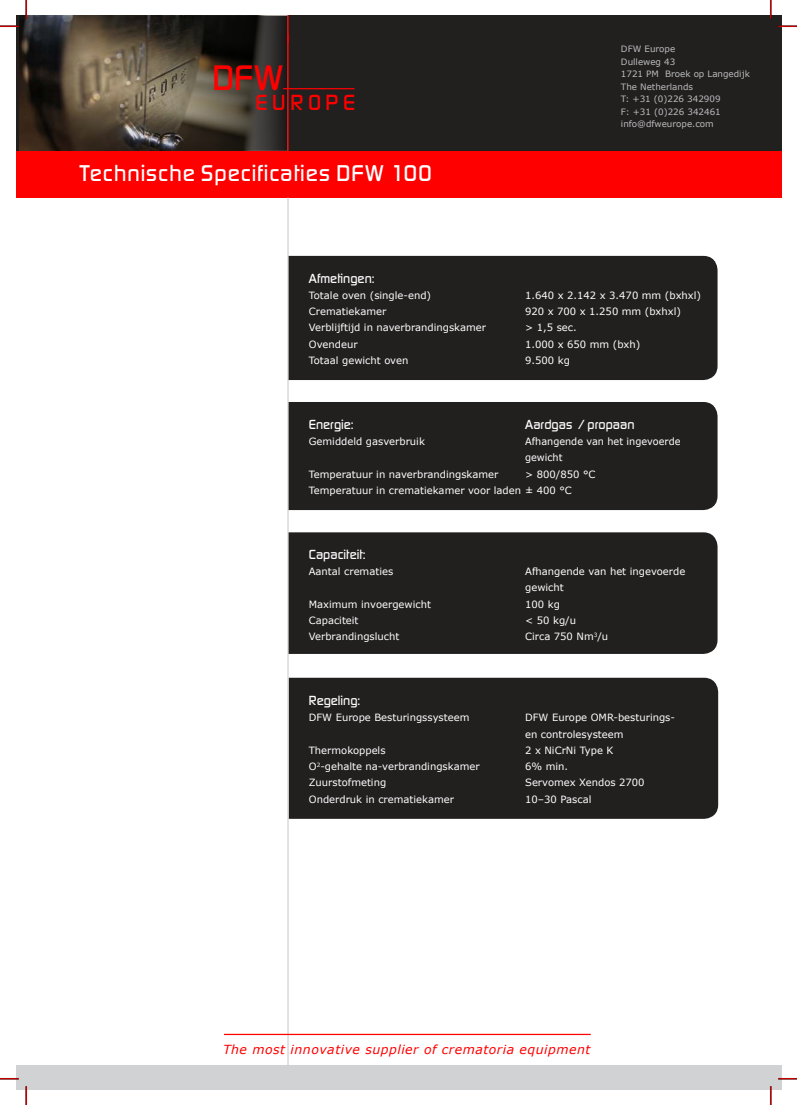
<style>
.page{position:relative;width:797px;height:1105px;background:#fff}
.page>*{position:absolute;margin:0;border:0;box-sizing:border-box;transform-origin:0 0}
.t1{font:500 36.88px "Digital Sans EF";color:#f00}
.t2{font:500 23.75px "Digital Sans EF";letter-spacing:.04em;color:#fff}
.t3{font:500 22.88px "Digital Sans EF";letter-spacing:.205em;color:#f00}
.t4{font:500 13.75px "Digital Sans EF";color:#fff}
.t5{font:italic 12.5px "Verdana";letter-spacing:.04em;color:#f00}
.t6{font:10px/16.2px "Verdana";color:#fff}
.t7{font:8.75px/12.5px "Verdana";color:#bbbdbf}
</style>
<div class="page">
<div style="left:16px;top:16px;width:765px;height:163px;background:#221f1f"></div>
<img style="left:19px;top:16px;width:268px;height:135px">
<div style="left:289px;top:678px;width:429px;height:141px;background:#221f1f"></div>
<div style="left:289px;top:532px;width:428px;height:122px;background:#221f1f"></div>
<div style="left:289px;top:402px;width:428px;height:108px;background:#221f1f"></div>
<div style="left:289px;top:256px;width:428px;height:124px;background:#221f1f"></div>
<div style="left:16px;top:151px;width:765px;height:47px;background:#f00"></div>
<hr style="left:287px;top:33px;width:2px;height:118px;background:#f00">
<hr style="left:283px;top:88px;width:71px;height:1px;background:#f00">
<hr style="left:287px;top:16px;width:2px;height:27px;background:#f00">
<div style="left:16px;top:1065px;width:765px;height:24px;background:#d1d2d4"></div>
<hr style="left:287px;top:198px;width:2px;height:871px;background:#d1d2d4">
<hr style="left:224px;top:1034px;width:366px;height:1px;background:#f00">
<svg style="left:0;top:25px;width:19px;height:2px"></svg>
<svg style="left:778px;top:25px;width:19px;height:2px"></svg>
<svg style="left:0;top:1078px;width:19px;height:1px"></svg>
<svg style="left:778px;top:1078px;width:19px;height:1px"></svg>
<svg style="left:25px;top:0;width:2px;height:19px"></svg>
<svg style="left:25px;top:1086px;width:2px;height:19px"></svg>
<svg style="left:770px;top:0;width:1px;height:19px"></svg>
<svg style="left:770px;top:1086px;width:1px;height:19px"></svg>
<h1 class="t1" style="left:212px;top:56px;width:72px">DFW</h1>
<h3 class="t3" style="left:255px;top:89px;width:101px">EUROPE</h3>
<h2 class="t2" style="left:79px;top:165px;width:354px">Technische Specificaties DFW 100</h2>
<p class="t7" style="left:621px;top:44px;width:130px">DFW Europe<br>Dulleweg 43<br>1721 PM Broek op Langedijk<br>The Netherlands<br>T: +31 (0)226 342909<br>F: +31 (0)226 342461 info@dfweurope.com</p>
<h3 class="t4" style="left:309px;top:273px;width:67px">Afmetingen:</h3>
<p class="t6" style="left:309px;top:288px;width:124px">Totale oven (single-end)</p>
<p class="t6" style="left:525px;top:288px;width:177px">1.640 x 2.142 x 3.470 mm (bxhxl)</p>
<p class="t6" style="left:309px;top:304px;width:79px">Crematiekamer</p>
<p class="t6" style="left:525px;top:304px;width:157px">920 x 700 x 1.250 mm (bxhxl)</p>
<p class="t6" style="left:309px;top:320px;width:179px">Verblijftijd in naverbrandingskamer</p>
<p class="t6" style="left:525px;top:320px;width:53px">&gt; 1,5 sec.</p>
<p class="t6" style="left:309px;top:337px;width:50px">Ovendeur</p>
<p class="t6" style="left:525px;top:337px;width:117px">1.000 x 650 mm (bxh)</p>
<p class="t6" style="left:309px;top:353px;width:101px">Totaal gewicht oven</p>
<p class="t6" style="left:525px;top:353px;width:46px">9.500 kg</p>
<h3 class="t4" style="left:309px;top:419px;width:46px">Energie:</h3>
<h3 class="t4" style="left:525px;top:419px;width:111px">Aardgas / propaan</h3>
<p class="t6" style="left:309px;top:434px;width:118px">Gemiddeld gasverbruik</p>
<p class="t6" style="left:525px;top:434px;width:157px">Afhangende van het ingevoerde gewicht</p>
<p class="t6" style="left:309px;top:467px;width:191px">Temperatuur in naverbrandingskamer</p>
<p class="t6" style="left:309px;top:467px;width:288px;text-indent:216px">&gt; 800/850 °C<br>Temperatuur in crematiekamer voor laden ± 400 °C</p>
<h3 class="t4" style="left:309px;top:549px;width:58px">Capaciteit:</h3>
<p class="t6" style="left:309px;top:564px;width:86px">Aantal crematies</p>
<p class="t6" style="left:525px;top:564px;width:162px">Afhangende van het ingevoerde gewicht</p>
<p class="t6" style="left:309px;top:597px;width:124px">Maximum invoergewicht</p>
<p class="t6" style="left:525px;top:597px;width:36px">100 kg</p>
<p class="t6" style="left:309px;top:613px;width:51px">Capaciteit</p>
<p class="t6" style="left:525px;top:613px;width:52px">&lt; 50 kg/u</p>
<p class="t6" style="left:309px;top:629px;width:92px">Verbrandingslucht</p>
<p class="t6" style="left:525px;top:629px;width:85px">Circa 750 Nm<sup>3</sup>/u</p>
<h3 class="t4" style="left:309px;top:695px;width:53px">Regeling:</h3>
<p class="t6" style="left:309px;top:710px;width:162px">DFW Europe Besturingssysteem</p>
<p class="t6" style="left:525px;top:710px;width:151px">DFW Europe OMR-besturings&shy;en controlesysteem</p>
<p class="t6" style="left:309px;top:743px;width:78px">Thermokoppels</p>
<p class="t6" style="left:525px;top:743px;width:90px">2 x NiCrNi Type K</p>
<p class="t6" style="left:309px;top:759px;width:172px">O<sup>2</sup>-gehalte na-verbrandingskamer</p>
<p class="t6" style="left:525px;top:759px;width:45px">6% min.</p>
<p class="t6" style="left:309px;top:775px;width:79px">Zuurstofmeting</p>
<p class="t6" style="left:525px;top:775px;width:121px">Servomex Xendos 2700</p>
<p class="t6" style="left:309px;top:792px;width:147px">Onderdruk in crematiekamer</p>
<p class="t6" style="left:525px;top:792px;width:68px">10–30 Pascal</p>
<p class="t5" style="left:223px;top:1044px;width:369px">The most innovative supplier of crematoria equipment</p>
</div>
